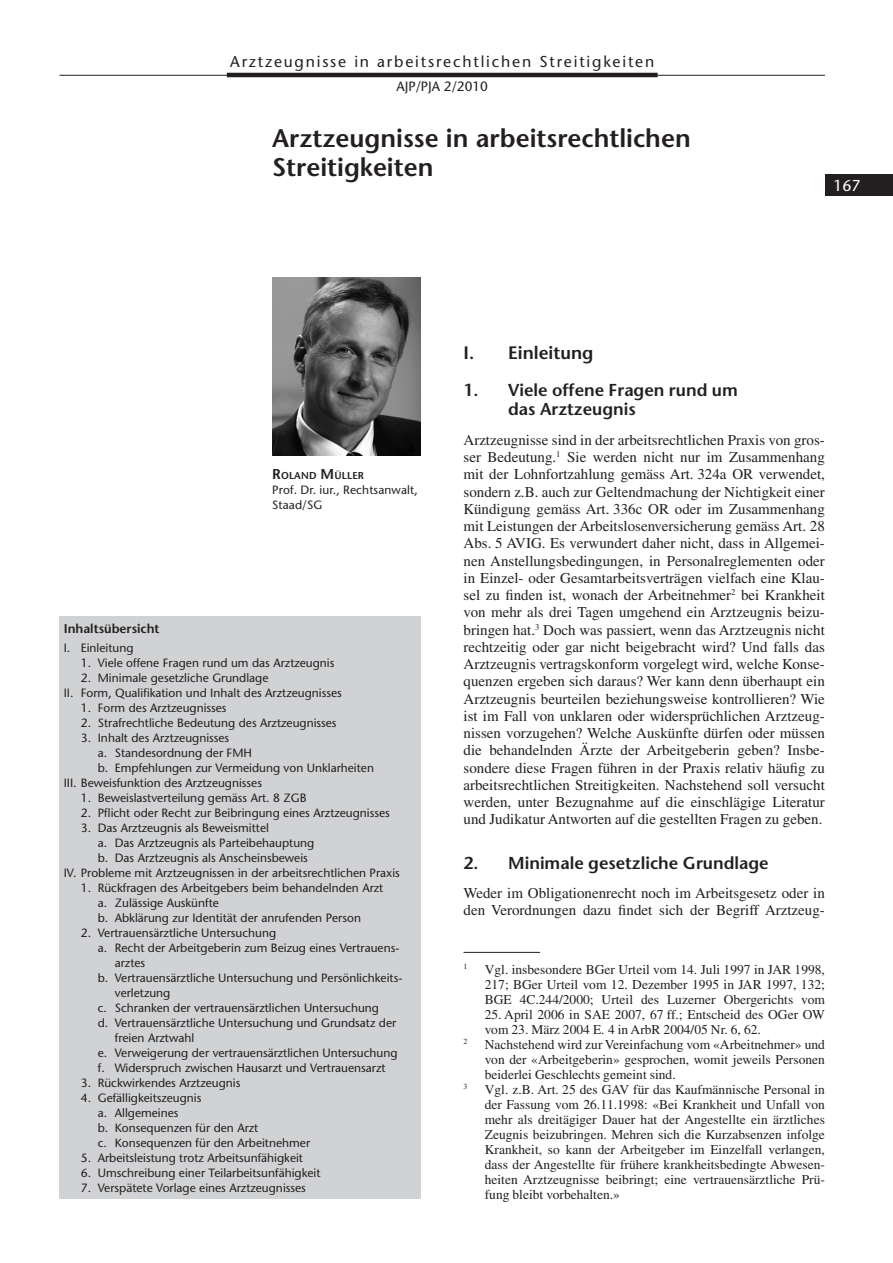
<style>
.page{position:relative;width:893px;height:1263px;background:#fff}
.page>*{position:absolute;margin:0;border:0;box-sizing:border-box;transform-origin:0 0}
._01_Titel_Beitrag{font:600 25.5px/28.5px "Stone Sans Std";color:#231f20}
._20_Titel_I{font:600 18px "Stone Sans Std";color:#231f20}
._21_Titel_A__nach_Ti{font:600 17.25px/18.8px "Stone Sans Std";color:#231f20}
._22_Titel_A{font:600 17.25px "Stone Sans Std";color:#231f20}
._150_Kopfzeile{font:500 15.75px "Stone Sans Std";letter-spacing:.115em;color:#231f20}
._160_Seitenzahl_re{font:500 15.75px "Stone Sans Std";color:#fff}
._30_Grundtext_ohne_E{font:15px/17.2px "Times LT Std";color:#231f20;text-align:justify}
._71_Fussnoten{font:13.5px/15px "Times LT Std";color:#231f20;text-align:justify}
._70_Fussnoten_mit_Li{font:13.5px/15px "Times LT Std";color:#231f20;text-align:justify}
.t1{font:500 13.5px "Stone Sans Std";color:#231f20}
._10_Inhaltsverz_Tite{font:600 12.75px "Stone Sans Std";color:#231f20}
._13_Inhaltsverz_1{font:500 12px/15px "Stone Sans Std";color:#231f20}
._12_Inhaltsverz_A{font:500 12px "Stone Sans Std";color:#231f20}
._11_Inhaltsverz_I{font:500 12px "Stone Sans Std";color:#231f20}
._120_Legende_Autoren{font:500 12px/15px "Stone Sans Std";letter-spacing:.01em;color:#231f20}
._120_Legende_Autoren-2{font:600 10.05px "Stone Sans Std";letter-spacing:.015em;color:#231f20}
._71_Fussnoten-2{font:7.8px "Times LT Std";color:#231f20}
._70_Fussnoten_mit_Li-2{font:7.8px "Times LT Std";color:#231f20}
.s1{font-size:14.25px}
</style>
<div class="page">
<hr style="left:227px;top:73px;width:431px;height:4px;background:#231f20">
<hr style="left:60px;top:75px;width:765px;height:1px;background:#231f20">
<div style="left:825px;top:174px;width:68px;height:22px;background:#231f20"></div>
<img style="left:272px;top:277px;width:149px;height:179px">
<div style="left:59px;top:617px;width:362px;height:582px;background:#d1d2d4"></div>
<hr style="left:463px;top:952px;width:77px;height:1px;background:#231f20">
<p class="_150_Kopfzeile" style="left:230px;top:52px;width:426px">Arztzeugnisse in arbeitsrechtlichen Streitigkeiten</p>
<p class="t1" style="left:396px;top:79px;width:93px">AJP/PJA 2/2010</p>
<p class="_01_Titel_Beitrag" style="left:272px;top:124px;width:420px">Arztzeugnisse in arbeitsrechtlichen<br>Streitigkeiten</p>
<p class="_160_Seitenzahl_re" style="left:833px;top:176px;width:29px">167</p>
<p class="_120_Legende_Autoren-2" style="left:272px;top:469px;width:92px"><span class="s1">R</span>oland <span class="s1">M</span>üller</p>
<p class="_120_Legende_Autoren" style="left:272px;top:482px;width:147px">Prof. Dr. iur., Rechtsanwalt,<br>Staad/SG</p>
<p class="_10_Inhaltsverz_Tite" style="left:64px;top:621px;width:97px">Inhaltsübersicht</p>
<p class="_11_Inhaltsverz_I" style="left:64px;top:641px;width:71px">I. Einleitung</p>
<p class="_12_Inhaltsverz_A" style="left:81px;top:656px;width:255px">1. Viele offene Fragen rund um das Arztzeugnis</p>
<p class="_12_Inhaltsverz_A" style="left:81px;top:671px;width:189px">2. Minimale gesetzliche Grundlage</p>
<p class="_11_Inhaltsverz_I" style="left:64px;top:686px;width:280px">II. Form, Qualifikation und Inhalt des Arztzeugnisses</p>
<p class="_12_Inhaltsverz_A" style="left:81px;top:701px;width:147px">1. Form des Arztzeugnisses</p>
<p class="_12_Inhaltsverz_A" style="left:81px;top:716px;width:257px">2. Strafrechtliche Bedeutung des Arztzeugnisses</p>
<p class="_12_Inhaltsverz_A" style="left:81px;top:731px;width:150px">3. Inhalt des Arztzeugnisses</p>
<p class="_13_Inhaltsverz_1" style="left:98px;top:745px;width:156px">a. Standesordnung der FMH</p>
<p class="_13_Inhaltsverz_1" style="left:98px;top:760px;width:278px">b. Empfehlungen zur Vermeidung von Unklarheiten</p>
<p class="_11_Inhaltsverz_I" style="left:64px;top:776px;width:200px">III. Beweisfunktion des Arztzeugnisses</p>
<p class="_12_Inhaltsverz_A" style="left:81px;top:791px;width:227px">1. Beweislastverteilung gemäss Art. 8 ZGB</p>
<p class="_12_Inhaltsverz_A" style="left:81px;top:806px;width:311px">2. Pflicht oder Recht zur Beibringung eines Arztzeugnisses</p>
<p class="_12_Inhaltsverz_A" style="left:81px;top:821px;width:190px">3. Das Arztzeugnis als Beweismittel</p>
<p class="_13_Inhaltsverz_1" style="left:98px;top:835px;width:218px">a. Das Arztzeugnis als Parteibehauptung</p>
<p class="_13_Inhaltsverz_1" style="left:98px;top:850px;width:212px">b. Das Arztzeugnis als Anscheinsbeweis</p>
<p class="_11_Inhaltsverz_I" style="left:64px;top:866px;width:338px">IV. Probleme mit Arztzeugnissen in der arbeitsrechtlichen Praxis</p>
<p class="_12_Inhaltsverz_A" style="left:81px;top:881px;width:304px">1. Rückfragen des Arbeitgebers beim behandelnden Arzt</p>
<p class="_13_Inhaltsverz_1" style="left:98px;top:895px;width:123px">a. Zulässige Auskünfte</p>
<p class="_13_Inhaltsverz_1" style="left:98px;top:910px;width:265px">b. Abklärung zur Identität der anrufenden Person</p>
<p class="_12_Inhaltsverz_A" style="left:81px;top:926px;width:197px">2. Vertrauensärztliche Untersuchung</p>
<p class="_13_Inhaltsverz_1" style="left:115px;top:940px;width:286px;text-indent:-17px">a. Recht der Arbeitgeberin zum Beizug eines Vertrauens&shy;arztes</p>
<p class="_13_Inhaltsverz_1" style="left:115px;top:970px;width:289px;text-indent:-17px">b. Vertrauensärztliche Untersuchung und Persönlichkeits&shy;verletzung</p>
<p class="_13_Inhaltsverz_1" style="left:98px;top:1000px;width:283px">c. Schranken der vertrauensärztlichen Untersuchung</p>
<p class="_13_Inhaltsverz_1" style="left:115px;top:1015px;width:283px;text-indent:-17px">d. Vertrauensärztliche Untersuchung und Grundsatz der freien Arztwahl</p>
<p class="_13_Inhaltsverz_1" style="left:98px;top:1045px;width:301px">e. Verweigerung der vertrauensärztlichen Untersuchung</p>
<p class="_13_Inhaltsverz_1" style="left:98px;top:1060px;width:289px">f. Widerspruch zwischen Hausarzt und Vertrauensarzt</p>
<p class="_12_Inhaltsverz_A" style="left:81px;top:1076px;width:161px">3. Rückwirkendes Arztzeugnis</p>
<p class="_12_Inhaltsverz_A" style="left:81px;top:1091px;width:122px">4. Gefälligkeitszeugnis</p>
<p class="_13_Inhaltsverz_1" style="left:98px;top:1105px;width:82px">a. Allgemeines</p>
<p class="_13_Inhaltsverz_1" style="left:98px;top:1120px;width:162px">b. Konsequenzen für den Arzt</p>
<p class="_13_Inhaltsverz_1" style="left:98px;top:1135px;width:214px">c. Konsequenzen für den Arbeitnehmer</p>
<p class="_12_Inhaltsverz_A" style="left:81px;top:1151px;width:224px">5. Arbeitsleistung trotz Arbeitsunfähigkeit</p>
<p class="_12_Inhaltsverz_A" style="left:81px;top:1166px;width:241px">6. Umschreibung einer Teilarbeitsunfähigkeit</p>
<p class="_12_Inhaltsverz_A" style="left:81px;top:1181px;width:227px">7. Verspätete Vorlage eines Arztzeugnisses</p>
<p class="_20_Titel_I" style="left:463px;top:341px;width:131px">I. Einleitung</p>
<p class="_21_Titel_A__nach_Ti" style="left:508px;top:381px;width:231px;text-indent:-45px">1. Viele offene Fragen rund um das Arztzeugnis</p>
<p class="_30_Grundtext_ohne_E" style="left:463px;top:431px;width:363px">Arztzeugnisse sind in der arbeitsrechtlichen Praxis von gros&shy;ser Bedeutung.<sup>1</sup> Sie werden nicht nur im Zusammenhang mit der Lohnfortzahlung gemäss Art. 324a OR verwendet, sondern z.B. auch zur Geltendmachung der Nichtigkeit einer Kündigung gemäss Art. 336c OR oder im Zusammenhang mit Leistungen der Arbeitslosenversicherung gemäss Art. 28<br>Abs. 5 AVIG. Es verwundert daher nicht, dass in Allgemei&shy;nen Anstellungsbedingungen, in Personalreglementen oder in Einzel- oder Gesamtarbeitsverträgen vielfach eine Klau&shy;sel zu finden ist, wonach der Arbeitnehmer<sup>2</sup> bei Krankheit von mehr als drei Tagen umgehend ein Arztzeugnis beizu&shy;bringen hat.<sup>3</sup> Doch was passiert, wenn das Arztzeugnis nicht rechtzeitig oder gar nicht beigebracht wird? Und falls das Arztzeugnis vertragskonform vorgelegt wird, welche Konse&shy;quenzen ergeben sich daraus? Wer kann denn überhaupt ein Arztzeugnis beurteilen beziehungsweise kontrollieren? Wie ist im Fall von unklaren oder widersprüchlichen Arztzeug&shy;nissen vorzugehen? Welche Auskünfte dürfen oder müssen die behandelnden Ärzte der Arbeitgeberin geben? Insbe&shy;sondere diese Fragen führen in der Praxis relativ häufig zu arbeitsrechtlichen Streitigkeiten. Nachstehend soll versucht werden, unter Bezugnahme auf die einschlägige Literatur und Judikatur Antworten auf die gestellten Fragen zu geben.</p>
<p class="_22_Titel_A" style="left:463px;top:852px;width:307px">2. Minimale gesetzliche Grundlage</p>
<p class="_30_Grundtext_ohne_E" style="left:463px;top:884px;width:363px">Weder im Obligationenrecht noch im Arbeitsgesetz oder in den Verordnungen dazu findet sich der Begriff Arztzeug-</p>
<p class="_70_Fussnoten_mit_Li-2" style="left:463px;top:962px;width:5px">1</p>
<p class="_70_Fussnoten_mit_Li" style="left:485px;top:962px;width:342px">Vgl. insbesondere BGer Urteil vom 14. Juli 1997 in JAR 1998, 217; BGer Urteil vom 12. Dezember 1995 in JAR 1997, 132; BGE 4C.244/2000; Urteil des Luzerner Obergerichts vom</p>
<p class="_70_Fussnoten_mit_Li" style="left:485px;top:1007px;width:342px">25. April 2006 in SAE 2007, 67 ff.; Entscheid des OGer OW vom 23. März 2004 E. 4 in ArbR 2004/05 Nr. 6, 62.</p>
<p class="_71_Fussnoten-2" style="left:463px;top:1037px;width:5px">2</p>
<p class="_71_Fussnoten" style="left:485px;top:1037px;width:342px">Nachstehend wird zur Vereinfachung vom «Arbeitnehmer» und von der «Arbeitgeberin» gesprochen, womit jeweils Personen beiderlei Geschlechts gemeint sind.</p>
<p class="_71_Fussnoten-2" style="left:463px;top:1082px;width:5px">3</p>
<p class="_71_Fussnoten" style="left:485px;top:1082px;width:342px">Vgl. z.B. Art. 25 des GAV für das Kaufmännische Personal in der Fassung vom 26.11.1998: «Bei Krankheit und Unfall von mehr als dreitägiger Dauer hat der Angestellte ein ärztliches Zeugnis beizubringen. Mehren sich die Kurzabsenzen infolge Krankheit, so kann der Arbeitgeber im Einzelfall verlangen, dass der Angestellte für frühere krankheitsbedingte Abwesen&shy;heiten Arztzeugnisse beibringt; eine vertrauensärztliche Prü&shy;fung bleibt vorbehalten.»</p>
</div>
